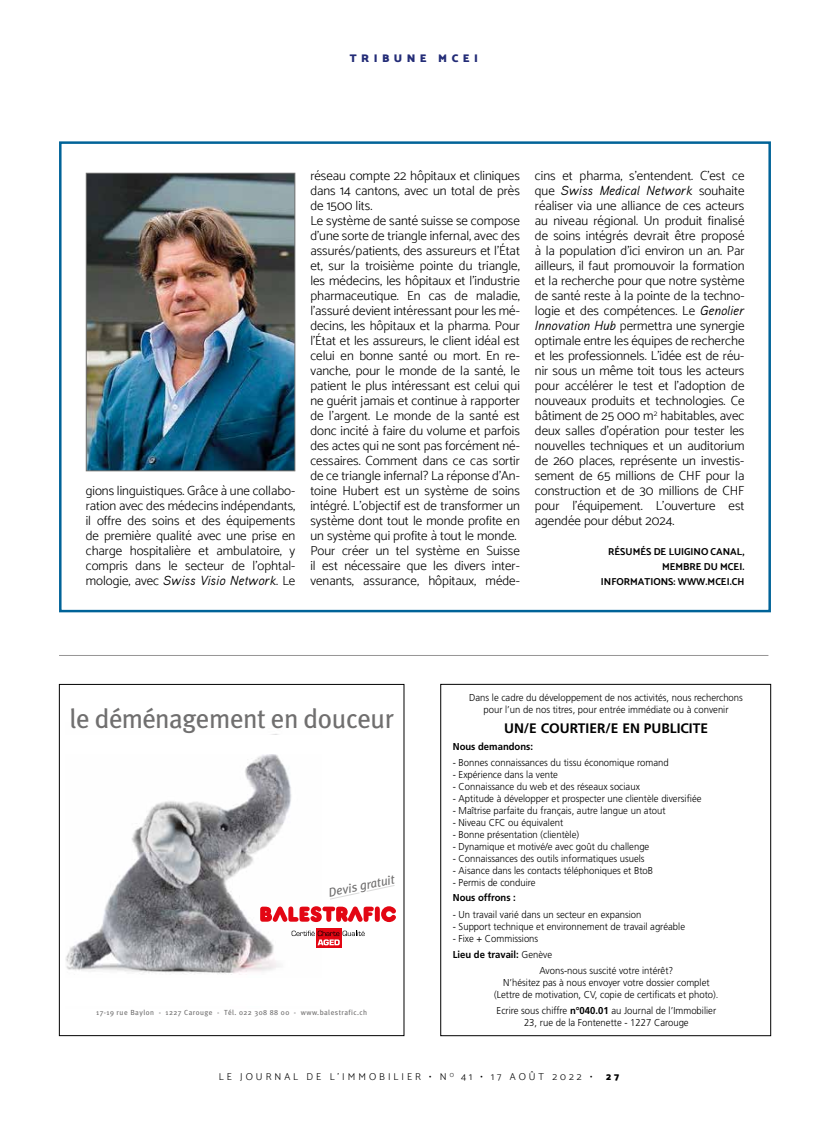
<style>
.page{position:relative;width:830px;height:1134px;background:#fff}
.page>*{position:absolute;margin:0;border:0;box-sizing:border-box;transform-origin:0 0}
.t1{font:27.12px "Meta Plus";letter-spacing:-.02em;color:#706f6f}
.t2{font:700 13.75px "Frutiger";color:#000}
.t3{font:300 13.12px/15px "Catamaran";color:#000;text-align:justify}
.t4{font:13.12px "Aaux Pro Regular Italic OSF";color:#000}
.t5{font:italic 13.12px "Aaux Pro";color:#000}
.t6{font:italic 12.5px "Meta Plus";color:#706f6f}
.t7{font:900 11.25px "Catamaran";letter-spacing:.4em;color:#232c77}
.t8{font:300 10px/12px "Frutiger";color:#000;text-align:center;scale:.95 1}
.t9{font:700 10px/15px "Catamaran";color:#000;text-align:right}
.t10{font:700 10px "Frutiger";color:#000;scale:.95 1}
.t11{font:300 10px "Catamaran";letter-spacing:.3em;color:#000}
.t12{font:900 10px "Catamaran";color:#000}
.t13{font:7.38px "Meta Plus";letter-spacing:.06em;color:#706f6f}
.s1{font-family:"Catamaran";font-weight:300}
.s2{font-family:"Catamaran";font-weight:300;font-style:normal}
.s3{font-family:"Aaux Pro";font-weight:400;font-style:italic}
.s4{font-weight:300}
.s5{font-weight:700}
</style>
<div class="page">
<div style="left:59px;top:141px;width:711px;height:471px;border:2px solid #006398"></div>
<img style="left:88px;top:175px;width:205px;height:294px">
<div style="left:86px;top:173px;width:209px;height:298px;border:1px solid #727271"></div>
<div style="left:440px;top:684px;width:330px;height:352px;border:1px solid #000"></div>
<hr style="left:59px;top:655px;width:709px;height:1px;background:#979696">
<div style="left:59px;top:684px;width:345px;height:352px;border:1px solid #000"></div>
<svg style="left:65px;top:755px;width:331px;height:220px"></svg>
<p class="t7" style="left:349px;top:51px;width:130px">TRIBUNE MCEI</p>
<p class="t3" style="left:86px;top:483px;width:211px">gions linguistiques. Grâce à une collabo&shy;ration avec des médecins indépendants, il offre des soins et des équipements de première qualité avec une prise en charge hospitalière et ambulatoire, y compris dans le secteur de l’ophtal-</p>
<p class="t4" style="left:86px;top:572px;width:211px"><span class="s1">mologie, avec</span> Swiss Visio Network<span class="s1">. Le</span></p>
<p class="t3" style="left:310px;top:168px;width:211px;text-align:left">réseau compte 22 hôpitaux et cliniques dans 14 cantons, avec un total de près de 1500 lits.<br>Le système de santé suisse se compose d’une sorte de triangle infernal, avec des assurés/patients, des assureurs et l’État et, sur la troisième pointe du triangle, les médecins, les hôpitaux et l’industrie pharmaceutique. En cas de maladie, l’assuré devient intéressant pour les mé&shy;decins, les hôpitaux et la pharma. Pour l’État et les assureurs, le client idéal est celui en bonne santé ou mort. En re&shy;vanche, pour le monde de la santé, le patient le plus intéressant est celui qui ne guérit jamais et continue à rapporter de l’argent. Le monde de la santé est donc incité à faire du volume et parfois des actes qui ne sont pas forcément né&shy;cessaires. Comment dans ce cas sortir de ce triangle infernal? La réponse d’An&shy;toine Hubert est un système de soins intégré. L’objectif est de transformer un système dont tout le monde profite en un système qui profite à tout le monde.<br>Pour créer un tel système en Suisse il est nécessaire que les divers inter&shy;venants, assurance, hôpitaux, méde-</p>
<p class="t3" style="left:534px;top:168px;width:211px">cins et pharma, s’entendent. C’est ce</p>
<p class="t5" style="left:534px;top:182px;width:211px"><span class="s2">que</span> Swiss Medical Network <span class="s2">souhaite</span></p>
<p class="t3" style="left:534px;top:198px;width:211px">réaliser via une alliance de ces acteurs au niveau régional. Un produit finalisé de soins intégrés devrait être proposé à la population d’ici environ un an. Par ailleurs, il faut promouvoir la formation et la recherche pour que notre système de santé reste à la pointe de la techno&shy;logie et des compétences. Le <span class="s3">Genolier Innovation Hub</span> permettra une synergie optimale entre les équipes de recherche et les professionnels. L’idée est de réu&shy;nir sous un même toit tous les acteurs pour accélérer le test et l’adoption de nouveaux produits et technologies. Ce bâtiment de 25 000 m<sup>2</sup> habitables, avec deux salles d’opération pour tester les nouvelles techniques et un auditorium de 260 places, représente un investis&shy;sement de 65 millions de CHF pour la construction et de 30 millions de CHF pour l’équipement. L’ouverture est agendée pour début 2024.</p>
<p class="t9" style="left:600px;top:544px;width:145px">RÉSUMÉS DE LUIGINO CANAL,<br>MEMBRE DU MCEI.<br>INFORMATIONS: WWW.MCEI.CH</p>
<h1 class="t1" style="left:69px;top:703px;width:326px">le déménagement en douceur</h1>
<p class="t6" style="left:327px;top:886px;width:69px;rotate:-12deg">Devis gratuit</p>
<p class="t13" style="left:96px;top:1008px;width:272px">17-19 rue Baylon - 1227 Carouge - Tél. 022 308 88 00 - www.balestrafic.ch</p>
<p class="t8" style="left:469px;top:692px;width:289px">Dans le cadre du développement de nos activités, nous recherchons pour l’un de nos titres, pour entrée immédiate ou à convenir</p>
<p class="t2" style="left:504px;top:720px;width:205px">UN/E COURTIER/E EN PUBLICITE</p>
<p class="t10" style="left:452px;top:741px;width:86px">Nous demandons:</p>
<p class="t8" style="left:452px;top:756px;width:229px">- Bonnes connaissances du tissu économique romand</p>
<p class="t8" style="left:452px;top:768px;width:112px">- Expérience dans la vente</p>
<p class="t8" style="left:452px;top:780px;width:198px">- Connaissance du web et des réseaux sociaux</p>
<p class="t8" style="left:452px;top:792px;width:263px">- Aptitude à développer et prospecter une clientèle diversifiée</p>
<p class="t8" style="left:452px;top:804px;width:225px">- Maîtrise parfaite du français, autre langue un atout</p>
<p class="t8" style="left:452px;top:816px;width:118px">- Niveau CFC ou équivalent</p>
<p class="t8" style="left:452px;top:828px;width:134px">- Bonne présentation (clientèle)</p>
<p class="t8" style="left:452px;top:840px;width:208px">- Dynamique et motivé/e avec goût du challenge</p>
<p class="t8" style="left:452px;top:852px;width:203px">- Connaissances des outils informatiques usuels</p>
<p class="t8" style="left:452px;top:864px;width:212px">- Aisance dans les contacts téléphoniques et BtoB</p>
<p class="t8" style="left:452px;top:876px;width:89px">- Permis de conduire</p>
<p class="t10" style="left:452px;top:892px;width:68px">Nous offrons :</p>
<p class="t8" style="left:452px;top:909px;width:200px">- Un travail varié dans un secteur en expansion</p>
<p class="t8" style="left:452px;top:921px;width:246px">- Support technique et environnement de travail agréable</p>
<p class="t8" style="left:452px;top:933px;width:91px">- Fixe + Commissions</p>
<p class="t10" style="left:452px;top:948px;width:106px">Lieu de travail: <span class="s4">Genève</span></p>
<p class="t8" style="left:539px;top:965px;width:142px">Avons-nous suscité votre intérêt?</p>
<p class="t8" style="left:494px;top:977px;width:237px">N’hésitez pas à nous envoyer votre dossier complet (Lettre de motivation, CV, copie de certificats et photo).</p>
<p class="t8" style="left:496px;top:1004px;width:232px">Ecrire sous chiffre <span class="s5">n°040.01</span> au Journal de l’Immobilier<br>23, rue de la Fontenette - 1227 Carouge</p>
<p class="t11" style="left:219px;top:1071px;width:374px">LE JOURNAL DE L’IMMOBILIER • N <sup>O</sup> 41 • 17 AOÛT 2022 •</p>
<p class="t12" style="left:605px;top:1071px;width:15px">2 7</p>
</div>
